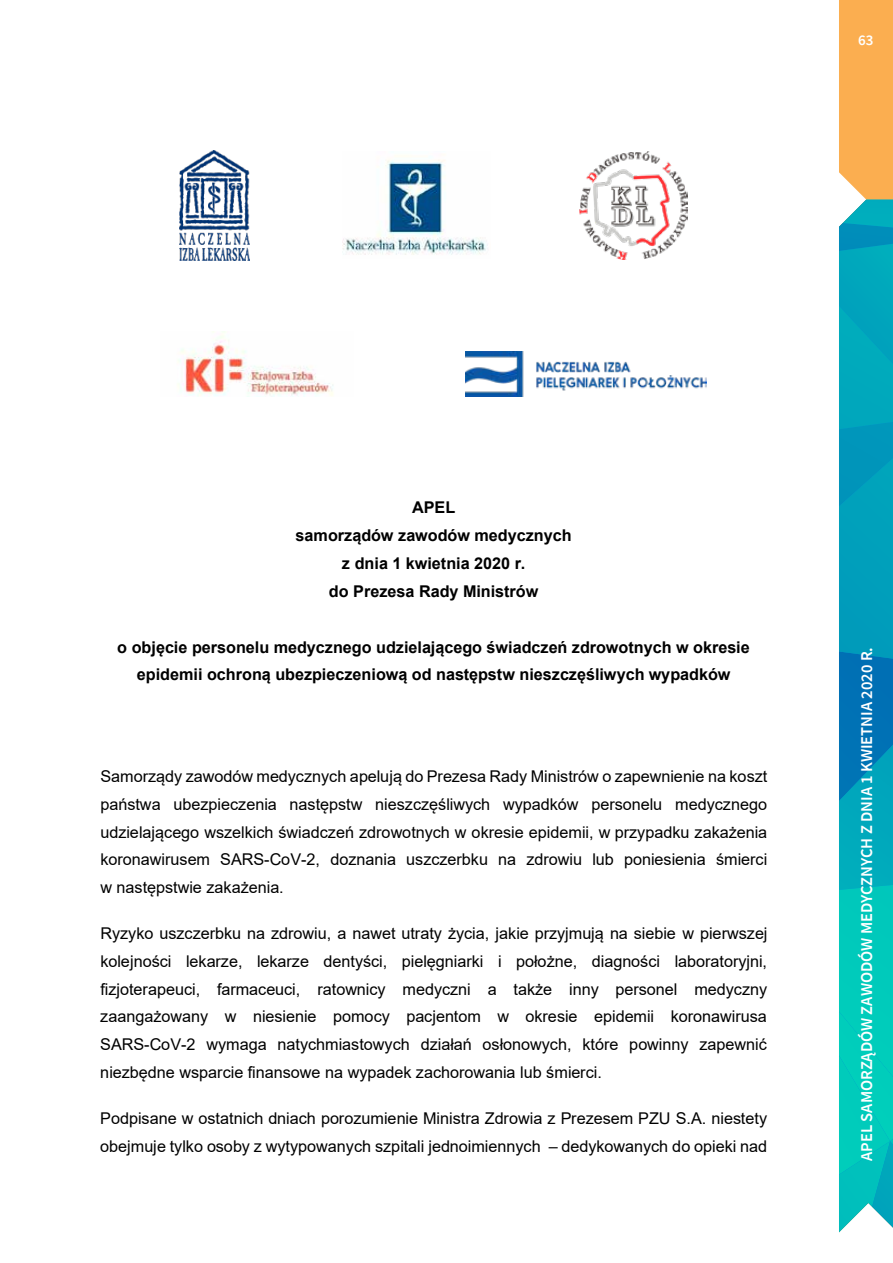
<style>
.page{position:relative;width:893px;height:1263px;background:#fff}
.page>*{position:absolute;margin:0;border:0;box-sizing:border-box;transform-origin:0 0}
.t1{font:600 16.5px "Source Sans Pro";color:#fff}
.t2{font:16.2px/27.9px "Arial";color:#000;text-align:justify}
.t3{font:700 16.2px/27.9px "Arial";color:#000;text-align:center}
.t4{font:600 15px "Source Sans Pro";color:#fff}
</style>
<div class="page">
<svg style="left:839px;top:0;width:54px;height:1233px;background:#2dabab"></svg>
<img style="left:180px;top:150px;width:69px;height:110px">
<img style="left:343px;top:155px;width:145px;height:100px">
<img style="left:579px;top:151px;width:108px;height:109px">
<img style="left:178px;top:331px;width:155px;height:65px">
<img style="left:465px;top:351px;width:241px;height:45px">
<p class="t4" style="left:858px;top:30px;width:17px">63</p>
<p class="t3" style="left:296px;top:494px;width:278px">APEL<br>samorządów zawodów medycznych z dnia 1 kwietnia 2020 r.<br>do Prezesa Rady Ministrów</p>
<p class="t3" style="left:117px;top:633px;width:634px">o objęcie personelu medycznego udzielającego świadczeń zdrowotnych w okresie epidemii ochroną ubezpieczeniową od następstw nieszczęśliwych wypadków</p>
<p class="t2" style="left:100px;top:762px;width:668px">Samorządy zawodów medycznych apelują do Prezesa Rady Ministrów o zapewnienie na koszt państwa ubezpieczenia następstw nieszczęśliwych wypadków personelu medycznego udzielającego wszelkich świadczeń zdrowotnych w okresie epidemii, w przypadku zakażenia koronawirusem SARS-CoV-2, doznania uszczerbku na zdrowiu lub poniesienia śmierci w następstwie zakażenia.</p>
<p class="t2" style="left:100px;top:919px;width:669px">Ryzyko uszczerbku na zdrowiu, a nawet utraty życia, jakie przyjmują na siebie w pierwszej kolejności lekarze, lekarze dentyści, pielęgniarki i położne, diagności laboratoryjni, fizjoterapeuci, farmaceuci, ratownicy medyczni a także inny personel medyczny zaangażowany w niesienie pomocy pacjentom w okresie epidemii koronawirusa SARS-CoV-2 wymaga natychmiastowych działań osłonowych, które powinny zapewnić niezbędne wsparcie finansowe na wypadek zachorowania lub śmierci.</p>
<p class="t2" style="left:100px;top:1104px;width:668px">Podpisane w ostatnich dniach porozumienie Ministra Zdrowia z Prezesem PZU S.A. niestety obejmuje tylko osoby z wytypowanych szpitali jednoimiennych – dedykowanych do opieki nad</p>
<p class="t1" style="left:856px;top:1161px;width:515px;rotate:-90deg">APEL SAMORZĄDÓW ZAWODÓW MEDYCZNYCH Z DNIA 1 KWIETNIA 2020 R.</p>
</div>
